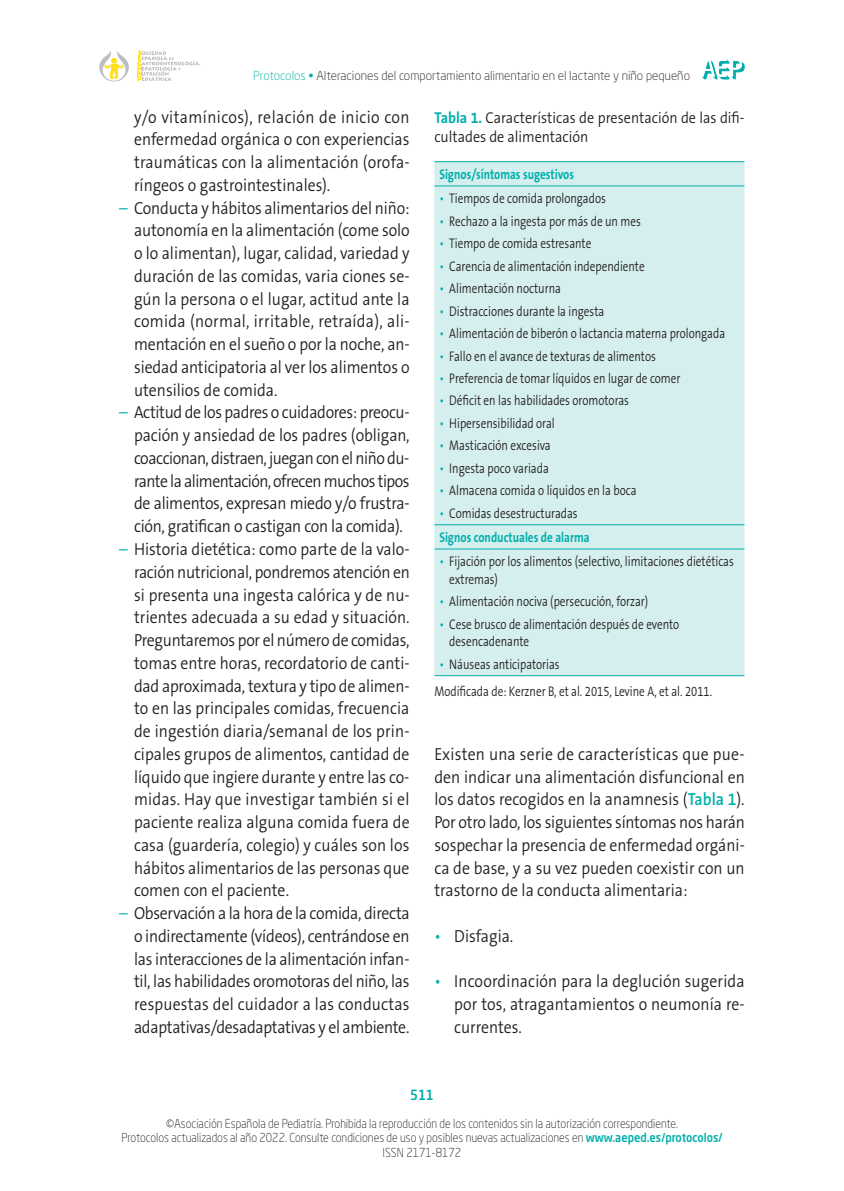
<style>
.page{position:relative;width:844px;height:1191px;background:#fff}
.page>*{position:absolute;margin:0;border:0;box-sizing:border-box;transform-origin:0 0}
.t1{font:300 17.5px/22.8px "The Sans B W4";color:#231f20;text-align:justify;scale:.9 1}
.t2{font:300 15.75px/19.2px "The Sans B W4";letter-spacing:.005em;color:#231f20;scale:.9 1}
.t3{font:300 14px/17.5px "The Sans B W4";color:#231f20;scale:.8 1}
.t4{font:700 14px "The Sans B W7";color:#00afab;scale:.8 1}
.t5{font:500 14px "Neo Sans Std";color:#00afab;scale:.9 1}
.t6{font:300 12.25px/14.7px "Neo Sans Std";color:#231f20;text-align:center;scale:.9 1}
.t7{font:300 12.25px "Neo Sans Std";color:#231f20}
.s1{color:#00afab}
.s2{font-family:"The Sans B W7";font-weight:700;color:#00afab}
.s3{font-family:"The Sans B W6";font-weight:600;color:#00afab}
.s4{font-weight:500;color:#00afab}
</style>
<div class="page">
<svg style="left:701px;top:59px;width:43px;height:21px"></svg>
<svg style="left:99px;top:51px;width:30px;height:30px"></svg>
<svg style="left:137px;top:50px;width:63px;height:31px"></svg>
<div style="left:434px;top:162px;width:310px;height:513px;background:#d5efee"></div>
<hr style="left:434px;top:675px;width:310px;height:1px;background:#00afab">
<hr style="left:434px;top:549px;width:310px;height:1px;background:#00afab">
<hr style="left:434px;top:524px;width:310px;height:1px;background:#00afab">
<hr style="left:434px;top:186px;width:310px;height:1px;background:#00afab">
<hr style="left:434px;top:161px;width:310px;height:1px;background:#00afab">
<p class="t7" style="left:253px;top:67px;width:438px"><span class="s1">Protocolos •</span> Alteraciones del comportamiento alimentario en el lactante y niño pequeño</p>
<p class="t1" style="left:134px;top:105px;width:308px">y/o vitamínicos), relación de inicio con enfermedad orgánica o con experiencias traumáticas con la alimentación (orofa&shy;ríngeos o gastrointestinales).</p>
<p class="t1" style="left:134px;top:196px;width:307px;text-indent:-15px"><span class="s1">–</span> Conducta y hábitos alimentarios del niño: autonomía en la alimentación (come solo o lo alimentan), lugar, calidad, variedad y duración de las comidas, varia ciones se&shy;gún la persona o el lugar, actitud ante la comida (normal, irritable, retraída), ali&shy;mentación en el sueño o por la noche, an&shy;siedad anticipatoria al ver los alimentos o utensilios de comida.</p>
<p class="t1" style="left:134px;top:401px;width:308px;text-indent:-15px"><span class="s1">–</span> Actitud de los padres o cuidadores: preocu&shy;pación y ansiedad de los padres (obligan, coaccionan, distraen, juegan con el niño du&shy;rante la alimentación, ofrecen muchos tipos de alimentos, expresan miedo y/o frustra&shy;ción, gratifican o castigan con la comida).</p>
<p class="t1" style="left:134px;top:538px;width:308px;text-indent:-15px"><span class="s1">–</span> Historia dietética: como parte de la valo&shy;ración nutricional, pondremos atención en si presenta una ingesta calórica y de nu&shy;trientes adecuada a su edad y situación.<br>Preguntaremos por el número de comidas, tomas entre horas, recordatorio de canti&shy;dad aproximada, textura y tipo de alimen&shy;to en las principales comidas, frecuencia de ingestión diaria/semanal de los prin&shy;cipales grupos de alimentos, cantidad de líquido que ingiere durante y entre las co&shy;midas. Hay que investigar también si el paciente realiza alguna comida fuera de casa (guardería, colegio) y cuáles son los hábitos alimentarios de las personas que comen con el paciente.</p>
<p class="t1" style="left:134px;top:902px;width:308px;text-indent:-15px"><span class="s1">–</span> Observación a la hora de la comida, directa o indirectamente (vídeos), centrándose en las interacciones de la alimentación infan&shy;til, las habilidades oromotoras del niño, las respuestas del cuidador a las conductas adaptativas/desadaptativas y el ambiente.</p>
<p class="t2" style="left:434px;top:108px;width:346px"><span class="s2">Tabla 1.</span> Características de presentación de las difi&shy;cultades de alimentación</p>
<p class="t4" style="left:439px;top:165px;width:170px">Signos/síntomas sugestivos</p>
<p class="t3" style="left:439px;top:190px;width:210px"><span class="s1">•</span> Tiempos de comida prolongados</p>
<p class="t3" style="left:439px;top:212px;width:253px"><span class="s1">•</span> Rechazo a la ingesta por más de un mes</p>
<p class="t3" style="left:439px;top:235px;width:191px"><span class="s1">•</span> Tiempo de comida estresante</p>
<p class="t3" style="left:439px;top:257px;width:258px"><span class="s1">•</span> Carencia de alimentación independiente</p>
<p class="t3" style="left:439px;top:280px;width:153px"><span class="s1">•</span> Alimentación nocturna</p>
<p class="t3" style="left:439px;top:302px;width:208px"><span class="s1">•</span> Distracciones durante la ingesta</p>
<p class="t3" style="left:439px;top:325px;width:359px"><span class="s1">•</span> Alimentación de biberón o lactancia materna prolongada</p>
<p class="t3" style="left:439px;top:347px;width:272px"><span class="s1">•</span> Fallo en el avance de texturas de alimentos</p>
<p class="t3" style="left:439px;top:369px;width:303px"><span class="s1">•</span> Preferencia de tomar líquidos en lugar de comer</p>
<p class="t3" style="left:439px;top:392px;width:238px"><span class="s1">•</span> Déficit en las habilidades oromotoras</p>
<p class="t3" style="left:439px;top:414px;width:146px"><span class="s1">•</span> Hipersensibilidad oral</p>
<p class="t3" style="left:439px;top:437px;width:141px"><span class="s1">•</span> Masticación excesiva</p>
<p class="t3" style="left:439px;top:459px;width:138px"><span class="s1">•</span> Ingesta poco variada</p>
<p class="t3" style="left:439px;top:482px;width:248px"><span class="s1">•</span> Almacena comida o líquidos en la boca</p>
<p class="t3" style="left:439px;top:504px;width:174px"><span class="s1">•</span> Comidas desestructuradas</p>
<p class="t4" style="left:439px;top:528px;width:189px">Signos conductuales de alarma</p>
<p class="t3" style="left:449px;top:553px;width:357px;text-indent:-10px"><span class="s1">•</span> Fijación por los alimentos (selectivo, limitaciones dietéticas extremas)</p>
<p class="t3" style="left:439px;top:593px;width:262px"><span class="s1">•</span> Alimentación nociva (persecución, forzar)</p>
<p class="t3" style="left:449px;top:615px;width:289px;text-indent:-10px"><span class="s1">•</span> Cese brusco de alimentación después de evento desencadenante</p>
<p class="t3" style="left:434px;top:650px;width:348px;line-height:27.3px;text-indent:5px"><span class="s1">•</span> Náuseas anticipatorias<br>Modificada de: Kerzner B, et al. 2015, Levine A, et al. 2011.</p>
<p class="t1" style="left:434px;top:742px;width:346px">Existen una serie de características que pue&shy;den indicar una alimentación disfuncional en los datos recogidos en la anamnesis (<span class="s3">Tabla 1</span>).<br>Por otro lado, los siguientes síntomas nos harán sospechar la presencia de enfermedad orgáni&shy;ca de base, y a su vez pueden coexistir con un trastorno de la conducta alimentaria:</p>
<p class="t1" style="left:434px;top:924px;width:89px"><span class="s1">•</span> Disfagia.</p>
<p class="t1" style="left:454px;top:970px;width:324px;text-indent:-20px"><span class="s1">•</span> Incoordinación para la deglución sugerida por tos, atragantamientos o neumonía re&shy;currentes.</p>
<p class="t5" style="left:410px;top:1086px;width:28px">511</p>
<p class="t6" style="left:121px;top:1115px;width:669px">©Asociación Española de Pediatría. Prohibida la reproducción de los contenidos sin la autorización correspondiente.<br>Protocolos actualizados al año 2022. Consulte condiciones de uso y posibles nuevas actualizaciones en <span class="s4">www.aeped.es/protocolos/<br></span>ISSN 2171-8172</p>
</div>
